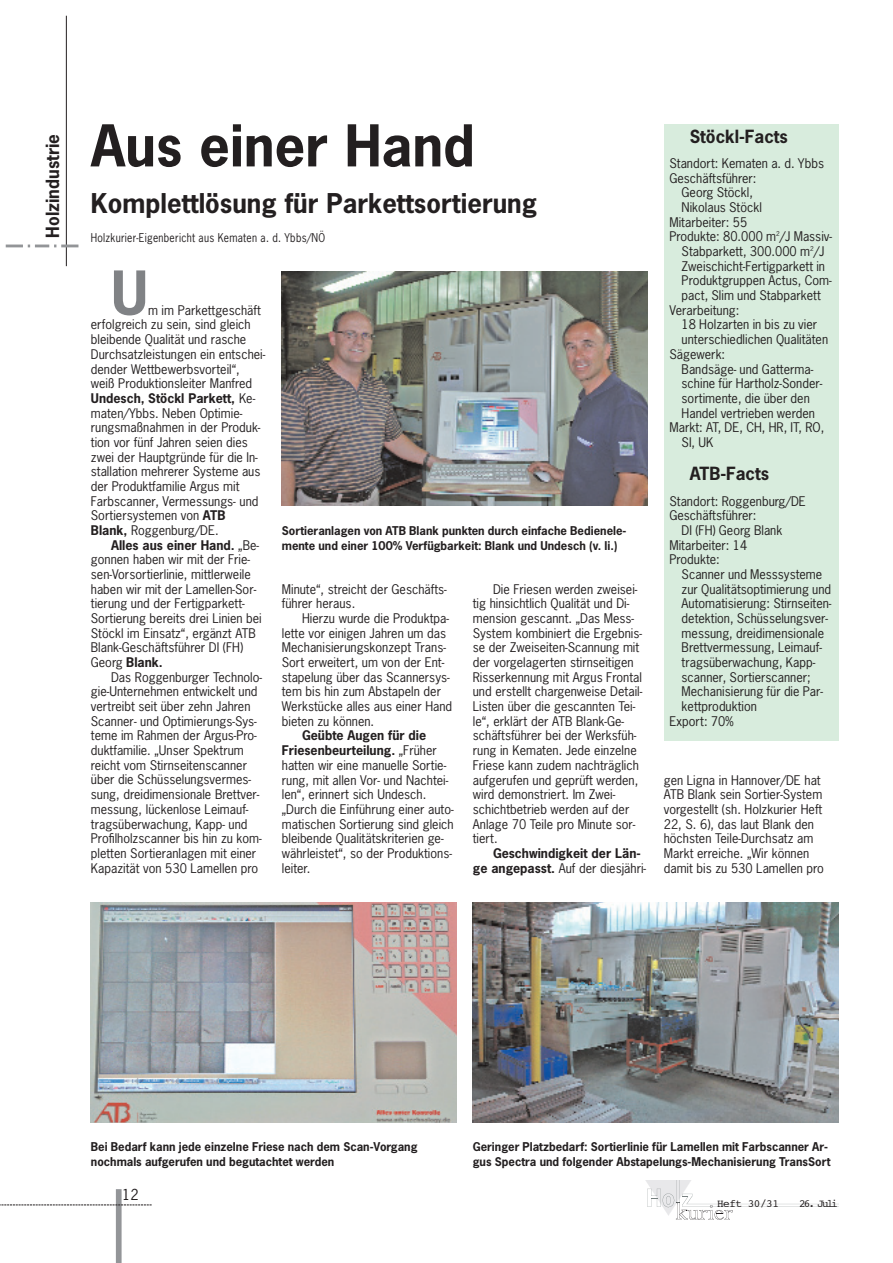
<style>
.page{position:relative;width:893px;height:1263px;background:#fff}
.page>*{position:absolute;margin:0;border:0;box-sizing:border-box;transform-origin:0 0}
.t1{font:700 57px "News Gothic";color:#808285}
.t2{font:700 54.15px "News Gothic";color:#231f20}
.t3{font:700 25.65px "News Gothic";color:#231f20}
.t4{font:700 17.1px "News Gothic";color:#231f20}
.t5{font:14.25px "News Gothic";color:#231f20}
.t6{font:12.6px/14.7px "News Gothic";color:#231f20}
.t7{font:700 12.6px/14.7px "News Gothic";color:#231f20}
.t8{font:700 11.4px/14.7px "News Gothic";color:#231f20}
.t9{font:11.4px "News Gothic";letter-spacing:.025em;color:#231f20;scale:.9 1}
.t10{font:10.95px "Courier";letter-spacing:-.04em;color:#231f20}
.s1{font-weight:700}
.s2{font-weight:400}
</style>
<div class="page">
<hr style="left:682px;top:1207px;width:156px;height:1px;background:#778080">
<hr style="left:686px;top:1204px;width:152px;height:1px;background:#778080">
<svg style="left:646px;top:1181px;width:87px;height:39px"></svg>
<div style="left:116px;top:1189px;width:6px;height:74px;background:#939598"></div>
<svg style="left:0;top:1205px;width:152px;height:1px"></svg>
<div style="left:663px;top:124px;width:175px;height:617px;background:#d8ecdd"></div>
<img style="left:473px;top:902px;width:365px;height:220px">
<img style="left:91px;top:902px;width:365px;height:220px">
<img style="left:282px;top:271px;width:365px;height:235px">
<hr style="left:66px;top:16px;width:1px;height:250px;background:#231f20">
<svg style="left:6px;top:245px;width:72px;height:2px"></svg>
<h3 class="t4" style="left:44px;top:238px;width:105px;rotate:-90deg">Holzindustrie</h3>
<h2 class="t2" style="left:91px;top:118px;width:385px">Aus einer Hand</h2>
<h3 class="t3" style="left:91px;top:190px;width:448px">Komplettlösung für Parkettsortierung</h3>
<p class="t9" style="left:91px;top:232px;width:262px">Holzkurier-Eigenbericht aus Kematen a. d. Ybbs/NÖ</p>
<h1 class="t1" style="left:111px;top:264px;width:38px">U</h1>
<p class="t6" style="left:91px;top:303px;width:176px;text-indent:57px">m im Parkettgeschäft erfolgreich zu sein, sind gleich bleibende Qualität und rasche<br>Durchsatzleistungen ein entschei&shy;dender Wettbewerbsvorteil“, weiß Produktionsleiter Manfred<br><span class="s1">Undesch, Stöckl Parkett,</span> Ke&shy;maten/Ybbs. Neben Optimie&shy;rungsmaßnahmen in der Produk&shy;tion vor fünf Jahren seien dies zwei der Hauptgründe für die In&shy;stallation mehrerer Systeme aus der Produktfamilie Argus mit<br>Farbscanner, Vermessungs- und<br>Sortiersystemen von <span class="s1">ATB<br>Blank,</span> Roggenburg/DE.</p>
<p class="t6" style="left:91px;top:538px;width:172px;text-indent:20px"><span class="s1">Alles aus einer Hand.</span> „Be&shy;gonnen haben wir mit der Frie&shy;sen-Vorsortierlinie, mittlerweile haben wir mit der Lamellen-Sor&shy;tierung und der Fertigparkett-<br>Sortierung bereits drei Linien bei<br>Stöckl im Einsatz“, ergänzt ATB<br>Blank-Geschäftsführer DI (FH)<br>Georg <span class="s1">Blank.</span></p>
<p class="t6" style="left:91px;top:670px;width:173px;text-indent:20px">Das Roggenburger Technolo&shy;gie-Unternehmen entwickelt und vertreibt seit über zehn Jahren<br>Scanner- und Optimierungs-Sys&shy;teme im Rahmen der Argus-Pro&shy;duktfamilie. „Unser Spektrum reicht vom Stirnseitenscanner über die Schüsselungsvermes&shy;sung, dreidimensionale Brettver&shy;messung, lückenlose Leimauf&shy;tragsüberwachung, Kapp- und<br>Profilholzscanner bis hin zu kom&shy;pletten Sortieranlagen mit einer<br>Kapazität von 530 Lamellen pro</p>
<p class="t8" style="left:282px;top:524px;width:346px">Sortieranlagen von ATB Blank punkten durch einfache Bedienele&shy;mente und einer 100% Verfügbarkeit: Blank und Undesch (v. li.)</p>
<p class="t6" style="left:282px;top:582px;width:166px">Minute“, streicht der Geschäfts&shy;führer heraus.</p>
<p class="t6" style="left:282px;top:612px;width:172px;text-indent:20px">Hierzu wurde die Produktpa&shy;lette vor einigen Jahren um das<br>Mechanisierungskonzept Trans-<br>Sort erweitert, um von der Ent&shy;stapelung über das Scannersys&shy;tem bis hin zum Abstapeln der<br>Werkstücke alles aus einer Hand bieten zu können.</p>
<p class="t6" style="left:282px;top:729px;width:173px;text-indent:20px"><span class="s1">Geübte Augen für die<br>Friesenbeurteilung.</span> „Früher hatten wir eine manuelle Sortie&shy;rung, mit allen Vor- und Nachtei&shy;len“, erinnert sich Undesch. „Durch die Einführung einer auto&shy;matischen Sortierung sind gleich bleibende Qualitätskriterien ge&shy;währleistet“, so der Produktions&shy;leiter.</p>
<p class="t6" style="left:473px;top:582px;width:171px;text-indent:20px">Die Friesen werden zweisei&shy;tig hinsichtlich Qualität und Di&shy;mension gescannt. „Das Mess-<br>System kombiniert die Ergebnis&shy;se der Zweiseiten-Scannung mit der vorgelagerten stirnseitigen<br>Risserkennung mit Argus Frontal und erstellt chargenweise Detail-<br>Listen über die gescannten Tei&shy;le“, erklärt der ATB Blank-Ge&shy;schäftsführer bei der Werksfüh&shy;rung in Kematen. Jede einzelne<br>Friese kann zudem nachträglich aufgerufen und geprüft werden, wird demonstriert. Im Zwei&shy;schichtbetrieb werden auf der<br>Anlage 70 Teile pro Minute sor&shy;tiert.</p>
<p class="t7" style="left:473px;top:846px;width:175px;text-indent:20px">Geschwindigkeit der Län&shy;ge angepasst. <span class="s2">Auf der diesjähri-</span></p>
<h3 class="t4" style="left:689px;top:128px;width:100px">Stöckl-Facts</h3>
<p class="t6" style="left:669px;top:157px;width:156px">Standort: Kematen a. d. Ybbs</p>
<p class="t6" style="left:669px;top:171px;width:88px">Geschäftsführer:</p>
<p class="t6" style="left:681px;top:186px;width:73px">Georg Stöckl,</p>
<p class="t6" style="left:681px;top:201px;width:82px">Nikolaus Stöckl</p>
<p class="t6" style="left:669px;top:215px;width:79px">Mitarbeiter: 55</p>
<p class="t6" style="left:669px;top:230px;width:164px">Produkte: 80.000 m<sup>2</sup>/J Massiv-</p>
<p class="t6" style="left:681px;top:245px;width:144px">Stabparkett, 300.000 m<sup>2</sup>/J</p>
<p class="t6" style="left:681px;top:259px;width:145px">Zweischicht-Fertigparkett in</p>
<p class="t6" style="left:681px;top:274px;width:152px">Produktgruppen Actus, Com-</p>
<p class="t6" style="left:681px;top:289px;width:141px">pact, Slim und Stabparkett</p>
<p class="t6" style="left:669px;top:303px;width:71px">Verarbeitung:</p>
<p class="t6" style="left:681px;top:318px;width:137px">18 Holzarten in bis zu vier</p>
<p class="t6" style="left:681px;top:333px;width:148px">unterschiedlichen Qualitäten</p>
<p class="t6" style="left:669px;top:347px;width:57px">Sägewerk:</p>
<p class="t6" style="left:681px;top:362px;width:133px">Bandsäge- und Gatterma-</p>
<p class="t6" style="left:681px;top:377px;width:142px">schine für Hartholz-Sonder-</p>
<p class="t6" style="left:681px;top:391px;width:130px">sortimente, die über den</p>
<p class="t6" style="left:681px;top:406px;width:135px">Handel vertrieben werden</p>
<p class="t6" style="left:669px;top:421px;width:156px">Markt: AT, DE, CH, HR, IT, RO,</p>
<p class="t6" style="left:681px;top:435px;width:33px">SI, UK</p>
<h3 class="t4" style="left:689px;top:465px;width:81px">ATB-Facts</h3>
<p class="t6" style="left:669px;top:494px;width:138px">Standort: Roggenburg/DE</p>
<p class="t6" style="left:669px;top:509px;width:88px">Geschäftsführer:</p>
<p class="t6" style="left:681px;top:524px;width:102px">DI (FH) Georg Blank</p>
<p class="t6" style="left:669px;top:538px;width:79px">Mitarbeiter: 14</p>
<p class="t6" style="left:669px;top:553px;width:52px">Produkte:</p>
<p class="t6" style="left:681px;top:568px;width:142px">Scanner und Messsysteme</p>
<p class="t6" style="left:681px;top:582px;width:151px">zur Qualitätsoptimierung und</p>
<p class="t6" style="left:681px;top:597px;width:151px">Automatisierung: Stirnseiten-</p>
<p class="t6" style="left:681px;top:612px;width:148px">detektion, Schüsselungsver-</p>
<p class="t6" style="left:681px;top:626px;width:144px">messung, dreidimensionale</p>
<p class="t6" style="left:681px;top:641px;width:142px">Brettvermessung, Leimauf-</p>
<p class="t6" style="left:681px;top:656px;width:135px">tragsüberwachung, Kapp-</p>
<p class="t6" style="left:681px;top:670px;width:131px">scanner, Sortierscanner;</p>
<p class="t6" style="left:681px;top:685px;width:143px">Mechanisierung für die Par-</p>
<p class="t6" style="left:681px;top:700px;width:77px">kettproduktion</p>
<p class="t6" style="left:669px;top:714px;width:66px">Export: 70%</p>
<p class="t6" style="left:663px;top:773px;width:162px">gen Ligna in Hannover/DE hat<br>ATB Blank sein Sortier-System vorgestellt (sh. Holzkurier Heft<br>22, S. 6), das laut Blank den höchsten Teile-Durchsatz am<br>Markt erreiche. „Wir können damit bis zu 530 Lamellen pro</p>
<p class="t8" style="left:91px;top:1140px;width:328px">Bei Bedarf kann jede einzelne Friese nach dem Scan-Vorgang nochmals aufgerufen und begutachtet werden</p>
<p class="t5" style="left:122px;top:1188px;width:18px">12</p>
<p class="t8" style="left:473px;top:1140px;width:359px">Geringer Platzbedarf: Sortierlinie für Lamellen mit Farbscanner Ar&shy;gus Spectra und folgender Abstapelungs-Mechanisierung TransSort</p>
<p class="t10" style="left:717px;top:1199px;width:63px">Heft 30/31</p>
<p class="t10" style="left:799px;top:1199px;width:40px">26. Juli</p>
</div>
